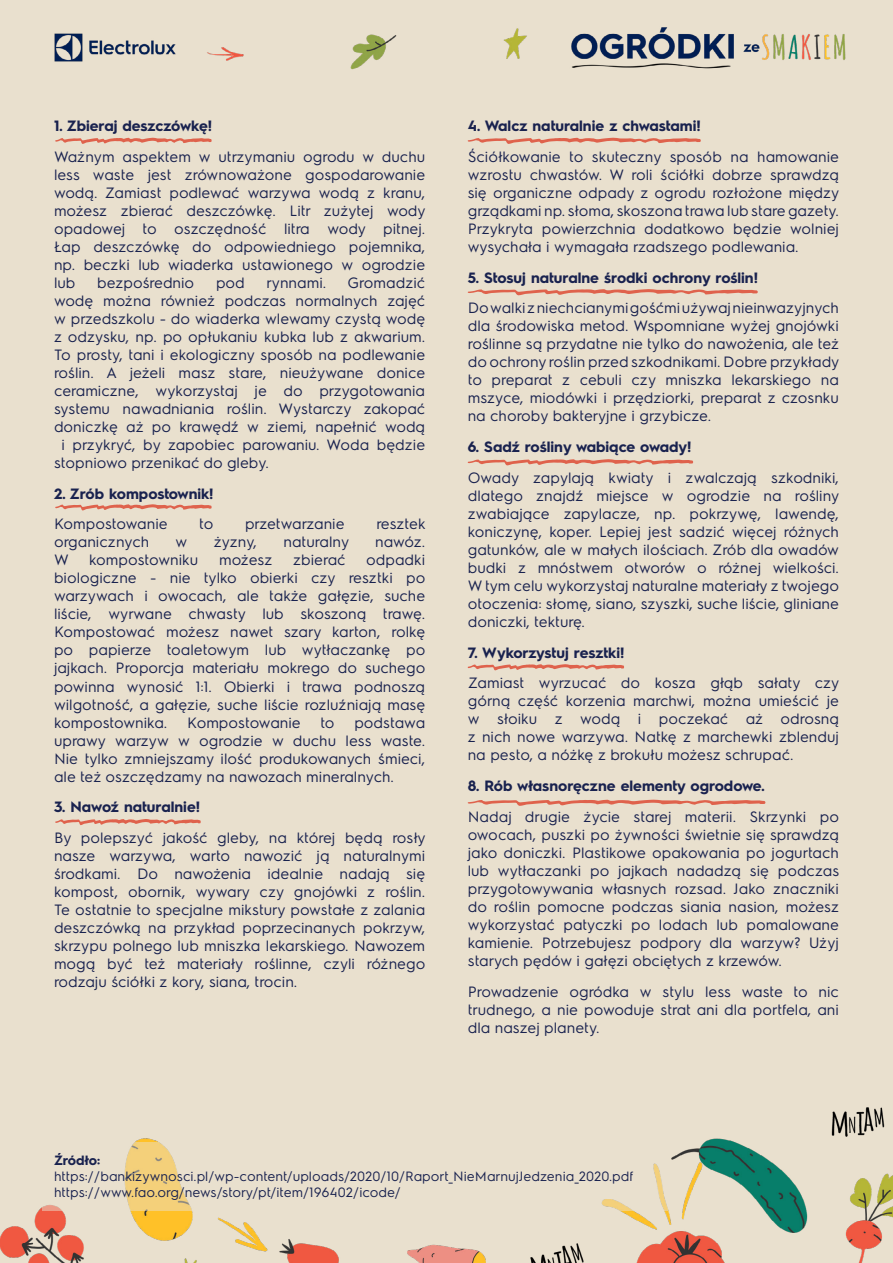
<style>
.page{position:relative;width:893px;height:1263px;background:#e9e0ce}
.page>*{position:absolute;margin:0;border:0;box-sizing:border-box;transform-origin:0 0}
.t1{font:15px/18px "Electrolux Sans";color:#19224f;text-align:justify}
.t2{font:700 15px "Electrolux Sans";color:#19224f}
.t3{font:13.5px/16.2px "Electrolux Sans";color:#19224f}
.t4{font:700 13.5px "Electrolux Sans";color:#19224f}
</style>
<div class="page">
<img style="left:0;top:1107px;width:893px;height:156px">
<div style="left:43px;top:1142px;width:625px;height:68px;background:#e9e0ce"></div>
<img style="left:54px;top:27px;width:792px;height:43px">
<svg style="left:55px;top:138px;width:157px;height:6px"></svg>
<svg style="left:468px;top:138px;width:233px;height:6px"></svg>
<svg style="left:468px;top:289px;width:290px;height:6px"></svg>
<svg style="left:468px;top:459px;width:225px;height:6px"></svg>
<svg style="left:468px;top:664px;width:156px;height:6px"></svg>
<svg style="left:468px;top:800px;width:297px;height:6px"></svg>
<svg style="left:55px;top:504px;width:157px;height:6px"></svg>
<svg style="left:55px;top:819px;width:146px;height:6px"></svg>
<p class="t2" style="left:54px;top:115px;width:160px">1. Zbieraj deszczówkę!</p>
<p class="t1" style="left:54px;top:147px;width:373px">Ważnym aspektem w utrzymaniu ogrodu w duchu less waste jest zrównoważone gospodarowanie wodą. Zamiast podlewać warzywa wodą z kranu, możesz zbierać deszczówkę. Litr zużytej wody opadowej to oszczędność litra wody pitnej.<br>Łap deszczówkę do odpowiedniego pojemnika, np. beczki lub wiaderka ustawionego w ogrodzie lub</p>
<p class="t1" style="left:97px;top:273px;width:99px">bezpośrednio</p>
<p class="t1" style="left:216px;top:273px;width:30px">pod</p>
<p class="t1" style="left:267px;top:273px;width:61px">rynnami.</p>
<p class="t1" style="left:348px;top:273px;width:79px">Gromadzić</p>
<p class="t1" style="left:54px;top:291px;width:373px">wodę można również podczas normalnych zajęć</p>
<p class="t1" style="left:54px;top:309px;width:373px">w przedszkolu - do wiaderka wlewamy czystą wodę</p>
<p class="t1" style="left:54px;top:327px;width:373px">z odzysku, np. po opłukaniu kubka lub z akwarium.</p>
<p class="t1" style="left:54px;top:345px;width:373px">To prosty, tani i ekologiczny sposób na podlewanie</p>
<p class="t1" style="left:54px;top:363px;width:373px">roślin. A jeżeli masz stare, nieużywane donice</p>
<p class="t1" style="left:54px;top:381px;width:373px">ceramiczne, wykorzystaj je do przygotowania</p>
<p class="t1" style="left:54px;top:399px;width:373px">systemu nawadniania roślin. Wystarczy zakopać</p>
<p class="t1" style="left:54px;top:417px;width:373px">doniczkę aż po krawędź w ziemi, napełnić wodą</p>
<p class="t1" style="left:62px;top:435px;width:365px">i przykryć, by zapobiec parowaniu. Woda będzie</p>
<p class="t1" style="left:54px;top:453px;width:216px">stopniowo przenikać do gleby.</p>
<p class="t2" style="left:54px;top:483px;width:161px">2. Zrób kompostownik!</p>
<p class="t1" style="left:54px;top:514px;width:115px">Kompostowanie</p>
<p class="t1" style="left:199px;top:514px;width:16px">to</p>
<p class="t1" style="left:245px;top:514px;width:101px">przetwarzanie</p>
<p class="t1" style="left:376px;top:514px;width:51px">resztek</p>
<p class="t1" style="left:54px;top:532px;width:97px">organicznych</p>
<p class="t1" style="left:176px;top:532px;width:13px">w</p>
<p class="t1" style="left:214px;top:532px;width:45px">żyzny,</p>
<p class="t1" style="left:283px;top:532px;width:67px">naturalny</p>
<p class="t1" style="left:375px;top:532px;width:52px">nawóz.</p>
<p class="t1" style="left:54px;top:550px;width:16px">W</p>
<p class="t1" style="left:89px;top:550px;width:111px">kompostowniku</p>
<p class="t1" style="left:219px;top:550px;width:55px">możesz</p>
<p class="t1" style="left:293px;top:550px;width:54px">zbierać</p>
<p class="t1" style="left:54px;top:550px;width:373px;text-indent:312px">odpadki biologiczne - nie tylko obierki czy resztki po warzywach i owocach, ale także gałęzie, suche liście, wyrwane chwasty lub skoszoną trawę.<br>Kompostować możesz nawet szary karton, rolkę po papierze toaletowym lub wytłaczankę po jajkach. Proporcja materiału mokrego do suchego powinna wynosić 1:1. Obierki i trawa podnoszą wilgotność, a gałęzie, suche liście rozluźniają masę kompostownika.</p>
<p class="t1" style="left:54px;top:712px;width:373px;text-indent:300px">podstawa uprawy warzyw w ogrodzie w duchu less waste.<br>Nie tylko zmniejszamy ilość produkowanych śmieci, ale też oszczędzamy na nawozach mineralnych.</p>
<p class="t2" style="left:54px;top:796px;width:148px">3. Nawoź naturalnie!</p>
<p class="t1" style="left:54px;top:828px;width:373px">By polepszyć jakość gleby, na której będą rosły nasze warzywa, warto nawozić ją naturalnymi środkami. Do nawożenia idealnie nadają się kompost, obornik, wywary czy gnojówki z roślin.<br>Te ostatnie to specjalne mikstury powstałe z zalania deszczówką na przykład poprzecinanych pokrzyw, skrzypu polnego lub mniszka lekarskiego. Nawozem mogą być też materiały roślinne, czyli różnego rodzaju ściółki z kory, siana, trocin.</p>
<p class="t1" style="left:187px;top:712px;width:115px">Kompostowanie</p>
<p class="t1" style="left:320px;top:712px;width:16px">to</p>
<p class="t2" style="left:468px;top:115px;width:235px">4. Walcz naturalnie z chwastami!</p>
<p class="t1" style="left:468px;top:147px;width:373px">Ściółkowanie to skuteczny sposób na hamowanie wzrostu chwastów. W roli ściółki dobrze sprawdzą się organiczne odpady z ogrodu rozłożone między grządkami np. słoma, skoszona trawa lub stare gazety.<br>Przykryta powierzchnia dodatkowo będzie wolniej wysychała i wymagała rzadszego podlewania.</p>
<p class="t2" style="left:468px;top:267px;width:292px">5. Stosuj naturalne środki ochrony roślin!</p>
<p class="t1" style="left:468px;top:298px;width:373px">Do walki z niechcianymi gośćmi używaj nieinwazyjnych dla środowiska metod. Wspomniane wyżej gnojówki roślinne są przydatne nie tylko do nawożenia, ale też do ochrony roślin przed szkodnikami. Dobre przykłady to preparat z cebuli czy mniszka lekarskiego na mszyce, miodówki i przędziorki, preparat z czosnku na choroby bakteryjne i grzybicze.</p>
<p class="t2" style="left:468px;top:436px;width:225px">6. Sadź rośliny wabiące owady!</p>
<p class="t1" style="left:468px;top:468px;width:373px">Owady zapylają kwiaty i zwalczają szkodniki, dlatego znajdź miejsce w ogrodzie na rośliny zwabiające zapylacze, np. pokrzywę, lawendę, koniczynę, koper. Lepiej jest sadzić więcej różnych gatunków, ale w małych ilościach. Zrób dla owadów budki z mnóstwem otworów o różnej wielkości.<br>W tym celu wykorzystaj naturalne materiały z twojego otoczenia: słomę, siano, szyszki, suche liście, gliniane doniczki, tekturę.</p>
<p class="t2" style="left:468px;top:642px;width:158px">7. Wykorzystuj resztki!</p>
<p class="t1" style="left:468px;top:673px;width:373px">Zamiast wyrzucać do kosza głąb sałaty czy górną część korzenia marchwi, można umieścić je w słoiku z wodą i poczekać aż odrosną z nich nowe warzywa. Natkę z marchewki zblenduj na pesto, a nóżkę z brokułu możesz schrupać.</p>
<p class="t2" style="left:468px;top:775px;width:298px">8. Rób własnoręczne elementy ogrodowe.</p>
<p class="t1" style="left:468px;top:807px;width:373px">Nadaj drugie życie starej materii. Skrzynki po owocach, puszki po żywności świetnie się sprawdzą jako doniczki. Plastikowe opakowania po jogurtach lub wytłaczanki po jajkach nadadzą się podczas przygotowywania własnych rozsad. Jako znaczniki do roślin pomocne podczas siania nasion, możesz wykorzystać patyczki po lodach lub pomalowane kamienie. Potrzebujesz podpory dla warzyw? Użyj starych pędów i gałęzi obciętych z krzewów.</p>
<p class="t1" style="left:468px;top:981px;width:373px">Prowadzenie ogródka w stylu less waste to nic trudnego, a nie powoduje strat ani dla portfela, ani dla naszej planety.</p>
<p class="t4" style="left:54px;top:1150px;width:48px">Źródło:</p>
<p class="t3" style="left:54px;top:1167px;width:581px">https://bankizywnosci.pl/wp-content/uploads/2020/10/Raport_NieMarnujJedzenia_2020.pdf https://www.fao.org/news/story/pt/item/196402/icode/</p>
</div>
